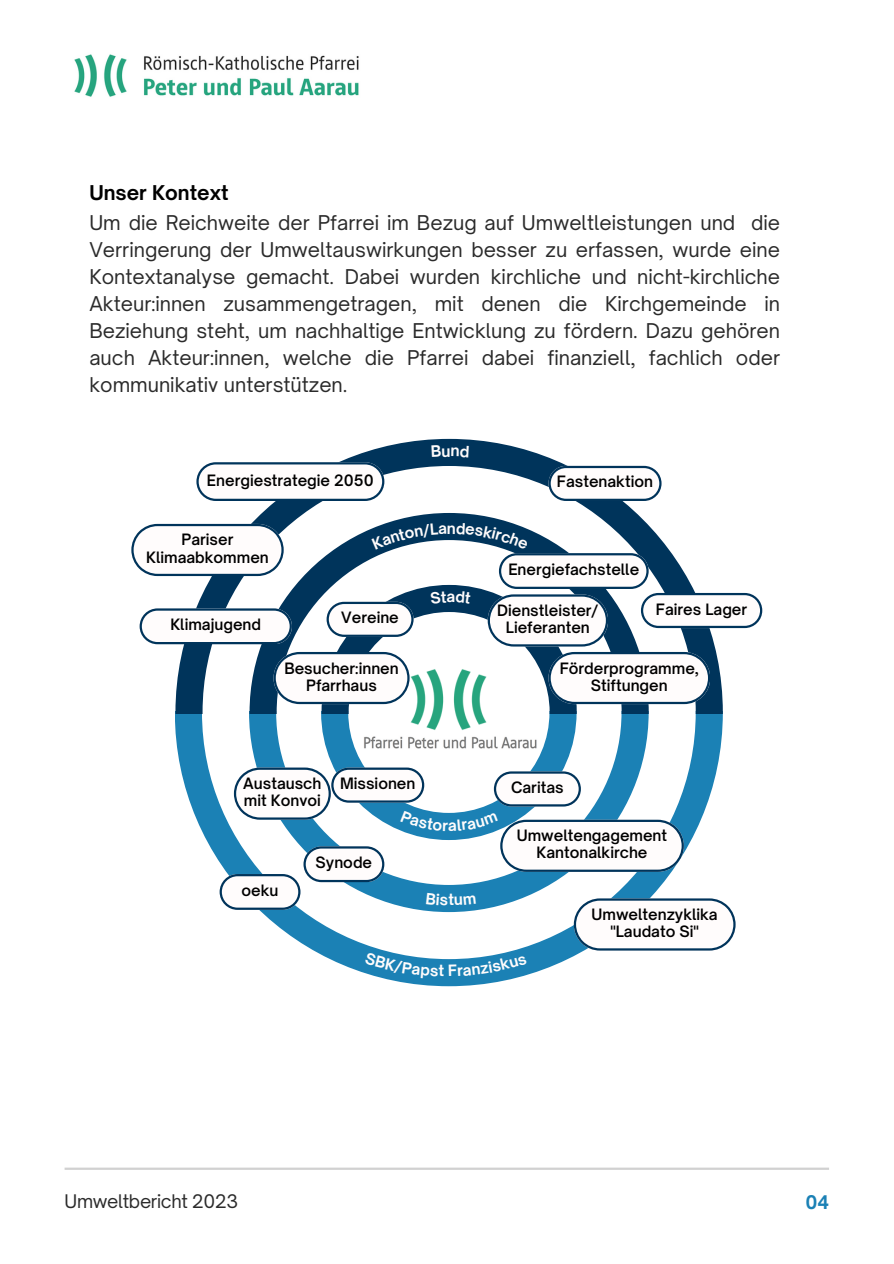
<style>
.page{position:relative;width:894px;height:1264px;background:#fff}
.page>*{position:absolute;margin:0;border:0;box-sizing:border-box;transform-origin:0 0}
.t1{font:19.5px/27px "Open Sauce One";color:#2b2b2b;text-align:justify}
.t2{font:700 19.5px "Open Sauce One";color:#000}
.t3{font:18px "Open Sauce One";letter-spacing:-.02em;color:#2b2b2b}
.t4{font:700 18px "Open Sauce One";color:#1b81b5}
.t5{font:600 15px/17px "Open Sauce One";color:#000;text-align:center}
.t6{font:700 14.85px "Open Sauce One";color:#fffcfc}
</style>
<div class="page">
<hr style="left:65px;top:1167px;width:763px;height:2px;background:#d1d1d1">
<svg style="left:382px;top:978px;width:133px;height:8px"></svg>
<svg style="left:262px;top:439px;width:400px;height:74px"></svg>
<svg style="left:253px;top:513px;width:393px;height:9px"></svg>
<svg style="left:196px;top:462px;width:188px;height:39px"></svg>
<svg style="left:548px;top:466px;width:113px;height:35px"></svg>
<img style="left:74px;top:54px;width:285px;height:43px">
<svg style="left:431px;top:445px;width:37px;height:12px"></svg>
<svg style="left:131px;top:522px;width:631px;height:456px"></svg>
<p class="t2" style="left:89px;top:181px;width:141px">Unser Kontext</p>
<p class="t1" style="left:89px;top:209px;width:692px">Um die Reichweite der Pfarrei im Bezug auf Umweltleistungen und die Verringerung der Umweltauswirkungen besser zu erfassen, wurde eine Kontextanalyse gemacht. Dabei wurden kirchliche und nicht-kirchliche Akteur:innen zusammengetragen, mit denen die Kirchgemeinde in Beziehung steht, um nachhaltige Entwicklung zu fördern. Dazu gehören auch Akteur:innen, welche die Pfarrei dabei finanziell, fachlich oder kommunikativ unterstützen.</p>
<h2 class="t5" style="left:207px;top:472px;width:168px">Energiestrategie 2050</h2>
<p class="t5" style="left:146px;top:531px;width:124px">Pariser<br>Klimaabkommen</p>
<p class="t5" style="left:170px;top:615px;width:92px">Klimajugend</p>
<p class="t5" style="left:341px;top:609px;width:59px">Vereine</p>
<p class="t5" style="left:284px;top:659px;width:116px">Besucher:innen<br>Pfarrhaus</p>
<p class="t6" style="left:447px;top:519px;width:11px">n</p>
<p class="t6" style="left:446px;top:587px;width:10px">a</p>
<p class="t5" style="left:557px;top:473px;width:97px">Fastenaktion</p>
<p class="t5" style="left:508px;top:560px;width:132px">Energiefachstelle</p>
<p class="t5" style="left:497px;top:601px;width:103px">Dienstleister/<br>Lieferanten</p>
<p class="t5" style="left:655px;top:600px;width:93px">Faires Lager</p>
<p class="t5" style="left:559px;top:659px;width:141px">Förderprogramme,<br>Stiftungen</p>
<p class="t5" style="left:340px;top:775px;width:77px">Missionen</p>
<p class="t5" style="left:243px;top:775px;width:80px">Austausch</p>
<p class="t5" style="left:511px;top:778px;width:54px">Caritas</p>
<p class="t5" style="left:244px;top:792px;width:78px">mit Konvoi</p>
<p class="t5" style="left:241px;top:881px;width:38px">oeku</p>
<p class="t5" style="left:315px;top:853px;width:58px">Synode</p>
<p class="t6" style="left:448px;top:890px;width:7px">t</p>
<p class="t5" style="left:516px;top:827px;width:152px">Umweltengagement<br>Kantonalkirche</p>
<p class="t5" style="left:591px;top:905px;width:127px">Umweltenzyklika "Laudato Si"</p>
<p class="t3" style="left:65px;top:1190px;width:175px">Umweltbericht 2023</p>
<p class="t4" style="left:805px;top:1190px;width:25px">04</p>
</div>
